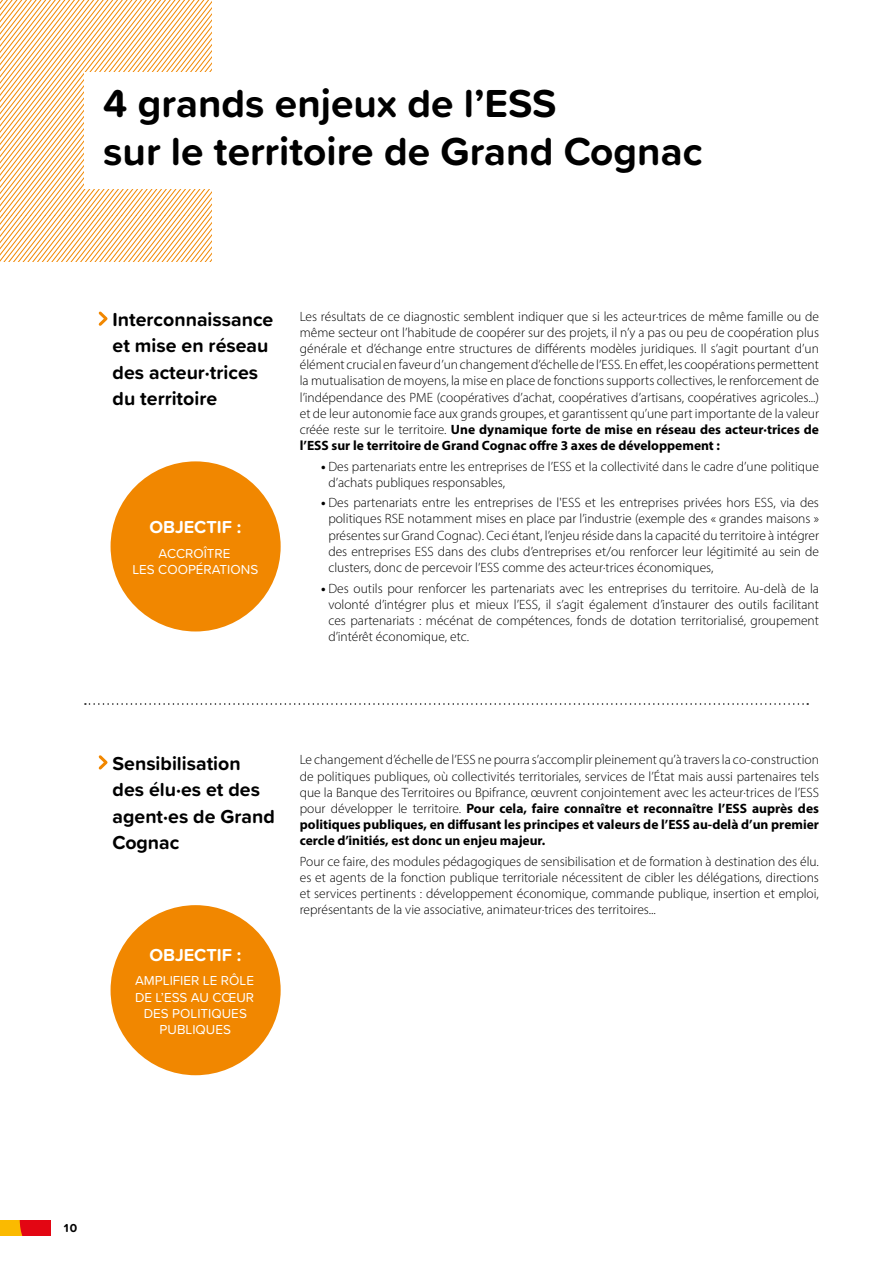
<style>
.page{position:relative;width:893px;height:1263px;background:#fff}
.page>*{position:absolute;margin:0;border:0;box-sizing:border-box;transform-origin:0 0}
.t1{font:700 40.5px/48.6px "Proxima Soft";color:#000}
.t2{font:700 19.5px/26.5px "Proxima Soft";color:#000}
.t3{font:700 18px "Proxima Soft";color:#fff}
.t4{font:300 13.5px/16.2px "Myriad Pro";color:#000;text-align:justify}
.t5{font:13.5px/16.2px "Proxima Soft";color:#fff;text-align:center}
.t6{font:700 12px "Proxima Soft";color:#000}
.s1{font-weight:700}
</style>
<div class="page">
<svg style="left:0;top:1220px;width:51px;height:15px"></svg>
<svg style="left:0;top:0;width:211px;height:261px"></svg>
<div style="left:84px;top:72px;width:186px;height:117px;background:#fff"></div>
<svg style="left:85px;top:703px;width:723px;height:2px"></svg>
<div style="left:111px;top:461px;width:170px;height:170px;background:#f18700;border-radius:50%"></div>
<div style="left:111px;top:905px;width:170px;height:170px;background:#f18700;border-radius:50%"></div>
<svg style="left:98px;top:311px;width:10px;height:15px"></svg>
<svg style="left:98px;top:755px;width:10px;height:15px"></svg>
<h1 class="t1" style="left:103px;top:78px;width:601px">4 grands enjeux de l’ESS<br>sur le territoire de Grand Cognac</h1>
<h2 class="t2" style="left:113px;top:305px;width:162px">Interconnaissance et mise en réseau des acteur·trices du territoire</h2>
<h3 class="t3" style="left:149px;top:513px;width:93px">OBJECTIF :</h3>
<p class="t5" style="left:132px;top:544px;width:127px">ACCROÎTRE<br>LES COOPÉRATIONS</p>
<p class="t4" style="left:300px;top:308px;width:521px">Les résultats de ce diagnostic semblent indiquer que si les acteur·trices de même famille ou de même secteur ont l’habitude de coopérer sur des projets, il n’y a pas ou peu de coopération plus générale et d’échange entre structures de différents modèles juridiques. Il s’agit pourtant d’un élément crucial en faveur d’un changement d’échelle de l’ESS. En effet, les coopérations permettent la mutualisation de moyens, la mise en place de fonctions supports collectives, le renforcement de l’indépendance des PME (coopératives d’achat, coopératives d’artisans, coopératives agricoles...) et de leur autonomie face aux grands groupes, et garantissent qu’une part importante de la valeur créée reste sur le territoire. <span class="s1">Une dynamique forte de mise en réseau des acteur·trices de l’ESS sur le territoire de Grand Cognac offre 3 axes de développement :</span></p>
<p class="t4" style="left:328px;top:458px;width:492px;text-indent:-7px"><span class="s1">•</span> Des partenariats entre les entreprises de l’ESS et la collectivité dans le cadre d’une politique d’achats publiques responsables,</p>
<p class="t4" style="left:328px;top:495px;width:492px;text-indent:-7px"><span class="s1">•</span> Des partenariats entre les entreprises de l'ESS et les entreprises privées hors ESS, via des politiques RSE notamment mises en place par l’industrie (exemple des « grandes maisons » présentes sur Grand Cognac). Ceci étant, l’enjeu réside dans la capacité du territoire à intégrer des entreprises ESS dans des clubs d’entreprises et/ou renforcer leur légitimité au sein de clusters, donc de percevoir l’ESS comme des acteur·trices économiques,</p>
<p class="t4" style="left:328px;top:580px;width:492px;text-indent:-7px"><span class="s1">•</span> Des outils pour renforcer les partenariats avec les entreprises du territoire. Au-delà de la volonté d’intégrer plus et mieux l’ESS, il s’agit également d’instaurer des outils facilitant ces partenariats : mécénat de compétences, fonds de dotation territorialisé, groupement d’intérêt économique, etc.</p>
<h2 class="t2" style="left:113px;top:749px;width:164px">Sensibilisation des élu·es et des agent·es de Grand<br>Cognac</h2>
<h3 class="t3" style="left:149px;top:941px;width:93px">OBJECTIF :</h3>
<p class="t5" style="left:135px;top:972px;width:121px">AMPLIFIER LE RÔLE<br>DE L’ESS AU CŒUR<br>DES POLITIQUES<br>PUBLIQUES</p>
<p class="t4" style="left:300px;top:751px;width:521px">Le changement d’échelle de l’ESS ne pourra s’accomplir pleinement qu’à travers la co-construction de politiques publiques, où collectivités territoriales, services de l’État mais aussi partenaires tels que la Banque des Territoires ou Bpifrance, œuvrent conjointement avec les acteur·trices de l’ESS pour développer le territoire. <span class="s1">Pour cela, faire connaître et reconnaître l’ESS auprès des politiques publiques, en diffusant les principes et valeurs de l’ESS au-delà d’un premier cercle d’initiés, est donc un enjeu majeur.</span></p>
<p class="t4" style="left:300px;top:853px;width:521px">Pour ce faire, des modules pédagogiques de sensibilisation et de formation à destination des élu. es et agents de la fonction publique territoriale nécessitent de cibler les délégations, directions et services pertinents : développement économique, commande publique, insertion et emploi, représentants de la vie associative, animateur·trices des territoires...</p>
<p class="t6" style="left:64px;top:1219px;width:15px">10</p>
</div>
